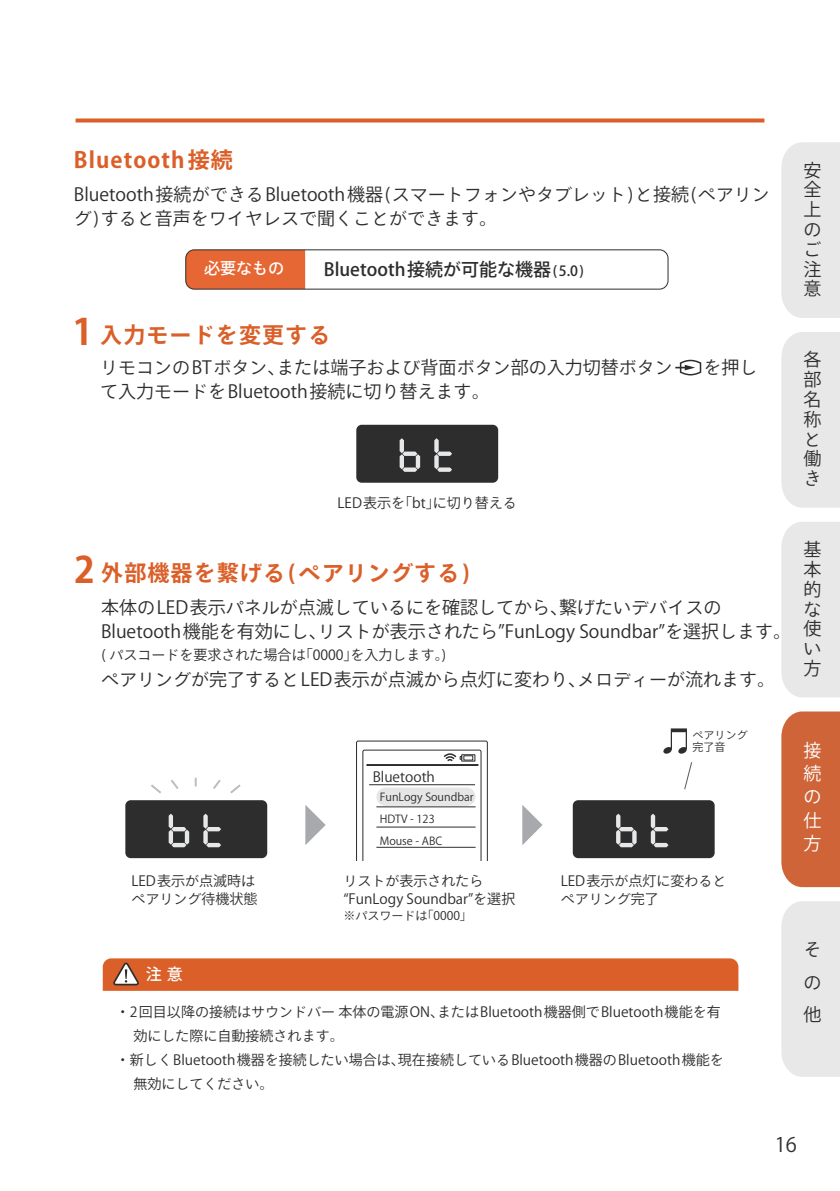
<style>
.page{position:relative;width:840px;height:1191px;background:#fff}
.page>*{position:absolute;margin:0;border:0;box-sizing:border-box;transform-origin:0 0}
.t1{font:700 22px "Ryo Gothic Plus N";letter-spacing:.05em;color:#da5f28}
.t2{font:20px "Ryo Gothic Plus N";color:#2d2e2e}
.t3{font:18px/24px "Ryo Gothic Plus N";color:#2d2d2e}
.t4{font:500 18px "Ryo Gothic Plus N";color:#2d2d2e}
.t5{font:18px/19.8px "Ryo Gothic Plus N";color:#2d2e2e;text-align:justify}
.t6{font:18px/19.8px "Ryo Gothic Plus N";color:#2b2d2d;text-align:justify}
.t7{font:18px/23.4px "Ryo Gothic Plus N";color:#fff;text-align:justify}
.t8{font:500 16px "Ryo Gothic Plus N";color:#fff}
.t9{font:14px/18px "Ryo Gothic Plus N";color:#2d2d2e}
.t10{font:12px "Ryo Gothic Plus N";color:#2d2d2e}
.t11{font:11px/22px "Ryo Gothic Plus N";color:#2d2d2e}
.s1{font-size:14px}
.s2{font-size:36px}
</style>
<div class="page">
<svg style="left:75px;top:118px;width:689px;height:4px;background:#de7343"></svg>
<div style="left:187px;top:251px;width:118px;height:37px;background:#e76734"></div>
<div style="left:185px;top:249px;width:483px;height:41px;border:1px solid #2d2d2e;border-radius:9px"></div>
<div style="left:356px;top:425px;width:142px;height:58px;background:#2d2d2e;border-radius:5px"></div>
<svg style="left:434px;top:438px;width:18px;height:34px"></svg>
<svg style="left:399px;top:438px;width:22px;height:34px"></svg>
<div style="left:125px;top:800px;width:142px;height:58px;background:#2d2d2e;border-radius:5px"></div>
<svg style="left:168px;top:813px;width:53px;height:34px"></svg>
<div style="left:572px;top:800px;width:142px;height:58px;background:#2d2d2e;border-radius:5px"></div>
<svg style="left:616px;top:813px;width:53px;height:34px"></svg>
<svg style="left:151px;top:780px;width:28px;height:14px"></svg>
<svg style="left:195px;top:777px;width:2px;height:9px"></svg>
<svg style="left:213px;top:779px;width:28px;height:15px"></svg>
<svg style="left:522px;top:805px;width:20px;height:40px"></svg>
<svg style="left:305px;top:805px;width:20px;height:40px"></svg>
<svg style="left:684px;top:762px;width:8px;height:28px"></svg>
<svg style="left:356px;top:740px;width:131px;height:120px"></svg>
<div style="left:376px;top:787px;width:99px;height:19px;background:#e6e6e7;border-radius:9px"></div>
<div style="left:103px;top:958px;width:635px;height:32px;background:#da5f28"></div>
<svg style="left:675px;top:359px;width:26px;height:17px"></svg>
<svg style="left:663px;top:728px;width:23px;height:25px"></svg>
<div style="left:781px;top:142px;width:58px;height:176px;background:#e9e8e9"></div>
<div style="left:781px;top:332px;width:58px;height:175px;background:#e8e8e9"></div>
<div style="left:781px;top:522px;width:58px;height:175px;background:#e8e8e9"></div>
<div style="left:781px;top:711px;width:58px;height:176px;background:#cf6438"></div>
<div style="left:781px;top:901px;width:58px;height:175px;background:#e8e8e9"></div>
<p class="t1" style="left:74px;top:146px;width:160px">Bluetooth接続</p>
<p class="t3" style="left:74px;top:183px;width:697px">Bluetooth接続ができるBluetooth機器(スマートフォンやタブレット)と接続(ペアリング)すると音声をワイヤレスで聞くことができます。</p>
<p class="t8" style="left:204px;top:258px;width:81px">必要なもの</p>
<p class="t4" style="left:324px;top:258px;width:261px">Bluetooth接続が可能な機器<span class="s1">(5.0)</span></p>
<p class="t1" style="left:73px;top:320px;width:259px"><span class="s2">1</span> 入力モードを変更する</p>
<p class="t3" style="left:100px;top:356px;width:658px">リモコンのBTボタン、または端子および背面ボタン部の入力切替ボタン　 を押して入力モードをBluetooth接続に切り替えます。</p>
<p class="t9" style="left:337px;top:494px;width:181px">LED表示を「bt」に切り替える</p>
<p class="t1" style="left:74px;top:558px;width:397px"><span class="s2">2</span> 外部機器を繋げる(ペアリングする)</p>
<p class="t3" style="left:101px;top:595px;width:691px">本体のLED表示パネルが点滅しているにを確認してから、繋げたいデバイスの<br>Bluetooth機能を有効にし、リストが表示されたら”FunLogy Soundbar”を選択します。</p>
<p class="t3" style="left:101px;top:667px;width:675px">ペアリングが完了するとLED表示が点滅から点灯に変わり、メロディーが流れます。</p>
<p class="t9" style="left:102px;top:646px;width:348px">( パスコードを要求された場合は「0000」を入力します。)</p>
<p class="t9" style="left:372px;top:768px;width:64px">Bluetooth</p>
<p class="t11" style="left:379px;top:787px;width:95px">FunLogy Soundbar<br>HDTV - 123<br>Mouse - ABC</p>
<p class="t11" style="left:692px;top:729px;width:56px;line-height:12px">ペアリング完了音</p>
<p class="t9" style="left:131px;top:872px;width:127px">LED表示が点滅時はペアリング待機状態</p>
<p class="t9" style="left:560px;top:872px;width:167px">LED表示が点灯に変わるとペアリング完了</p>
<p class="t9" style="left:343px;top:872px;width:173px">リストが表示されたら“FunLogy Soundbar”を選択</p>
<p class="t10" style="left:343px;top:908px;width:130px">※パスワードは「0000」</p>
<p class="t8" style="left:146px;top:963px;width:38px">注意</p>
<p class="t9" style="left:116px;top:1000px;width:609px;line-height:24px">・2回目以降の接続はサウンドバー 本体の電源ON、またはBluetooth機器側でBluetooth機能を有　効にした際に自動接続されます。<br>・新しくBluetooth機器を接続したい場合は、現在接続しているBluetooth機器のBluetooth機能を　無効にしてください。</p>
<p class="t6" style="left:803px;top:161px;width:19px">安全上のご注意</p>
<p class="t5" style="left:803px;top:350px;width:19px;text-align:left">各部名称と働き</p>
<p class="t5" style="left:803px;top:540px;width:19px">基本的な使い方</p>
<p class="t7" style="left:803px;top:739px;width:19px">接続の仕方</p>
<p class="t5" style="left:803px;top:934px;width:19px;line-height:32.4px">その他</p>
<p class="t2" style="left:774px;top:1132px;width:24px">16</p>
</div>
